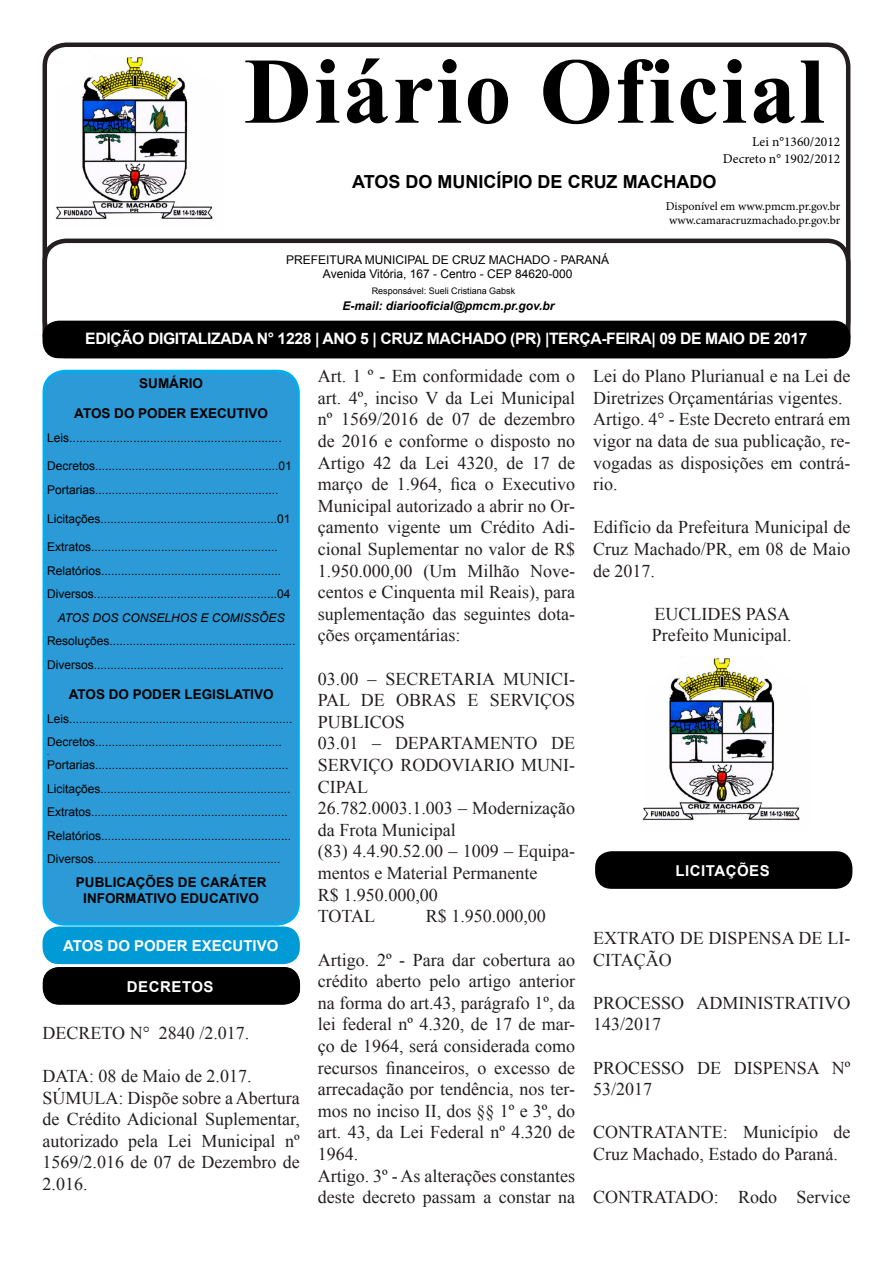
<style>
.page{position:relative;width:893px;height:1263px;background:#fff}
.page>*{position:absolute;margin:0;border:0;box-sizing:border-box;transform-origin:0 0}
.t1{font:700 93.9px "Times New Roman";letter-spacing:.025em;color:#000}
.t2{font:18px/21.6px "Times New Roman";color:#231f20}
.t3{font:700 18px "Arial";color:#000}
.t4{font:700 15.75px "Arial";letter-spacing:-.025em;color:#fff}
.t5{font:700 15px "Arial";color:#fff}
.t6{font:700 15px "Arial";letter-spacing:.035em;color:#fff}
.t7{font:700 13.5px "Arial";color:#000}
.t8{font:13.5px "Minion Pro";color:#000}
.t9{font:12px "Arial";color:#000}
.t10{font:12px "Minion Pro";letter-spacing:-.005em;color:#000}
.t11{font:italic 700 12px "Arial";color:#000}
.t12{font:italic 12px "Arial";color:#000}
.t13{font:9px "Arial";color:#000}
.t14{font:7.5px "Arial";color:#000}
</style>
<div class="page">
<div style="left:43px;top:43px;width:807px;height:301px;border:4px solid #231f20;border-radius:21px"></div>
<div style="left:43px;top:239px;width:807px;height:119px;border:4px solid #231f20;border-radius:21px"></div>
<div style="left:44px;top:371px;width:254px;height:553px;background:#2b9ad6;border-radius:21px"></div>
<div style="left:43px;top:370px;width:257px;height:556px;border:3px solid #00aeef;border-radius:21px"></div>
<div style="left:43px;top:321px;width:807px;height:37px;background:#000;border-radius:16px"></div>
<img style="left:55px;top:55px;width:158px;height:165px">
<div style="left:43px;top:926px;width:257px;height:38px;background:#009bd6;border-radius:16px"></div>
<div style="left:43px;top:967px;width:257px;height:38px;background:#000"></div>
<img style="left:642px;top:656px;width:158px;height:165px">
<div style="left:595px;top:851px;width:257px;height:38px;background:#000;border-radius:16px"></div>
<p class="t1" style="left:244px;top:24px;width:582px">Diário Oficial</p>
<p class="t8" style="left:752px;top:133px;width:90px">Lei n°1360/2012</p>
<p class="t8" style="left:723px;top:149px;width:119px">Decreto n° 1902/2012</p>
<p class="t3" style="left:352px;top:169px;width:366px">ATOS DO MUNICÍPIO DE CRUZ MACHADO</p>
<p class="t10" style="left:666px;top:198px;width:176px">Disponível em www.pmcm.pr.gov.br</p>
<p class="t10" style="left:669px;top:212px;width:173px">www.camaracruzmachado.pr.gov.br</p>
<p class="t9" style="left:286px;top:251px;width:325px">PREFEITURA MUNICIPAL DE CRUZ MACHADO - PARANÁ</p>
<p class="t9" style="left:323px;top:266px;width:251px">Avenida Vitória, 167 - Centro - CEP 84620-000</p>
<p class="t11" style="left:343px;top:298px;width:213px">E-mail: diariooficial@pmcm.pr.gov.br</p>
<p class="t4" style="left:85px;top:327px;width:724px">EDIÇÃO DIGITALIZADA N° 1228 | ANO 5 | CRUZ MACHADO (PR) |TERÇA-FEIRA| 09 DE MAIO DE 2017</p>
<p class="t7" style="left:139px;top:373px;width:65px">SUMÁRIO</p>
<p class="t7" style="left:74px;top:404px;width:195px">ATOS DO PODER EXECUTIVO</p>
<p class="t9" style="left:47px;top:429px;width:236px">Leis...............................................................</p>
<p class="t9" style="left:47px;top:458px;width:246px">Decretos.......................................................01</p>
<p class="t9" style="left:47px;top:481px;width:233px">Portarias.......................................................</p>
<p class="t9" style="left:47px;top:510px;width:245px">Licitações.....................................................01</p>
<p class="t9" style="left:47px;top:539px;width:232px">Extratos........................................................</p>
<p class="t9" style="left:47px;top:562px;width:236px">Relatórios......................................................</p>
<p class="t9" style="left:47px;top:586px;width:245px">Diversos.......................................................04</p>
<p class="t12" style="left:58px;top:610px;width:228px">ATOS DOS CONSELHOS E COMISSÕES</p>
<p class="t9" style="left:47px;top:633px;width:250px">Resoluções........................................................</p>
<p class="t9" style="left:47px;top:656px;width:238px">Diversos.........................................................</p>
<p class="t7" style="left:69px;top:685px;width:206px">ATOS DO PODER LEGISLATIVO</p>
<p class="t9" style="left:47px;top:710px;width:247px">Leis...................................................................</p>
<p class="t9" style="left:47px;top:733px;width:236px">Decretos........................................................</p>
<p class="t14" style="left:47px;top:747px;width:4px">.</p>
<p class="t9" style="left:47px;top:757px;width:243px">Portarias..........................................................</p>
<p class="t9" style="left:47px;top:780px;width:245px">Licitações.........................................................</p>
<p class="t9" style="left:47px;top:804px;width:242px">Extratos...........................................................</p>
<p class="t9" style="left:47px;top:827px;width:246px">Relatórios.........................................................</p>
<p class="t9" style="left:47px;top:850px;width:235px">Diversos........................................................</p>
<p class="t7" style="left:76px;top:873px;width:192px">PUBLICAÇÕES DE CARÁTER</p>
<p class="t7" style="left:83px;top:889px;width:177px">INFORMATIVO EDUCATIVO</p>
<p class="t5" style="left:63px;top:935px;width:217px">ATOS DO PODER EXECUTIVO</p>
<p class="t13" style="left:372px;top:284px;width:145px">Responsável: Sueli Cristiana Gabsk</p>
<p class="t2" style="left:318px;top:365px;width:259px;text-align:justify">Art. 1 º - Em conformidade com o art. 4º, inciso V da Lei Municipal nº 1569/2016 de 07 de dezembro de 2016 e conforme o disposto no Artigo 42 da Lei 4320, de 17 de março de 1.964, fica o Executivo Municipal autorizado a abrir no Or&shy;çamento vigente um Crédito Adi&shy;cional Suplementar no valor de R$ 1.950.000,00 (Um Milhão Nove&shy;centos e Cinquenta mil Reais), para suplementação das seguintes dota&shy;ções orçamentárias:</p>
<p class="t2" style="left:318px;top:667px;width:259px;text-align:justify">03.00 – SECRETARIA MUNICI-PAL DE OBRAS E SERVIÇOS PUBLICOS</p>
<p class="t2" style="left:318px;top:732px;width:259px;text-align:justify">03.01 – DEPARTAMENTO DE SERVIÇO RODOVIARIO MUNI-CIPAL</p>
<p class="t2" style="left:318px;top:797px;width:259px">26.782.0003.1.003 – Modernização da Frota Municipal</p>
<p class="t2" style="left:318px;top:840px;width:259px">(83) 4.4.90.52.00 – 1009 – Equipa&shy;mentos e Material Permanente<br>R$ 1.950.000,00</p>
<p class="t2" style="left:318px;top:905px;width:59px">TOTAL</p>
<p class="t2" style="left:426px;top:905px;width:122px">R$ 1.950.000,00</p>
<p class="t2" style="left:318px;top:948px;width:259px;text-align:justify">Artigo. 2º - Para dar cobertura ao crédito aberto pelo artigo anterior na forma do art.43, parágrafo 1º, da lei federal nº 4.320, de 17 de mar&shy;ço de 1964, será considerada como recursos financeiros, o excesso de arrecadação por tendência, nos ter&shy;mos no inciso II, dos §§ 1º e 3º, do art. 43, da Lei Federal nº 4.320 de 1964.</p>
<p class="t2" style="left:318px;top:1164px;width:259px">Artigo. 3º - As alterações constantes deste decreto passam a constar na</p>
<p class="t2" style="left:593px;top:365px;width:259px">Lei do Plano Plurianual e na Lei de<br>Diretrizes Orçamentárias vigentes.</p>
<p class="t2" style="left:593px;top:408px;width:259px;text-align:justify">Artigo. 4° - Este Decreto entrará em vigor na data de sua publicação, re&shy;vogadas as disposições em contrá&shy;rio.</p>
<p class="t2" style="left:593px;top:516px;width:259px;text-align:justify">Edifício da Prefeitura Municipal de Cruz Machado/PR, em 08 de Maio de 2017.</p>
<p class="t2" style="left:654px;top:602px;width:137px">EUCLIDES PASA</p>
<p class="t2" style="left:652px;top:624px;width:141px">Prefeito Municipal.</p>
<p class="t6" style="left:675px;top:860px;width:96px">LICITAÇÕES</p>
<p class="t2" style="left:593px;top:926px;width:259px">EXTRATO DE DISPENSA DE LI-<br>CITAÇÃO</p>
<p class="t2" style="left:593px;top:991px;width:259px">PROCESSO ADMINISTRATIVO<br>143/2017</p>
<p class="t2" style="left:593px;top:1056px;width:259px">PROCESSO DE DISPENSA Nº<br>53/2017</p>
<p class="t2" style="left:593px;top:1121px;width:259px">CONTRATANTE: Município de<br>Cruz Machado, Estado do Paraná.</p>
<p class="t2" style="left:593px;top:1186px;width:259px">CONTRATADO: Rodo Service</p>
<p class="t6" style="left:127px;top:976px;width:88px">DECRETOS</p>
<p class="t2" style="left:43px;top:1021px;width:208px">DECRETO N° 2840 /2.017.</p>
<p class="t2" style="left:43px;top:1064px;width:211px">DATA: 08 de Maio de 2.017.</p>
<p class="t2" style="left:43px;top:1086px;width:259px;text-align:justify">SÚMULA: Dispõe sobre a Abertura de Crédito Adicional Suplementar, autorizado pela Lei Municipal nº 1569/2.016 de 07 de Dezembro de 2.016.</p>
</div>
